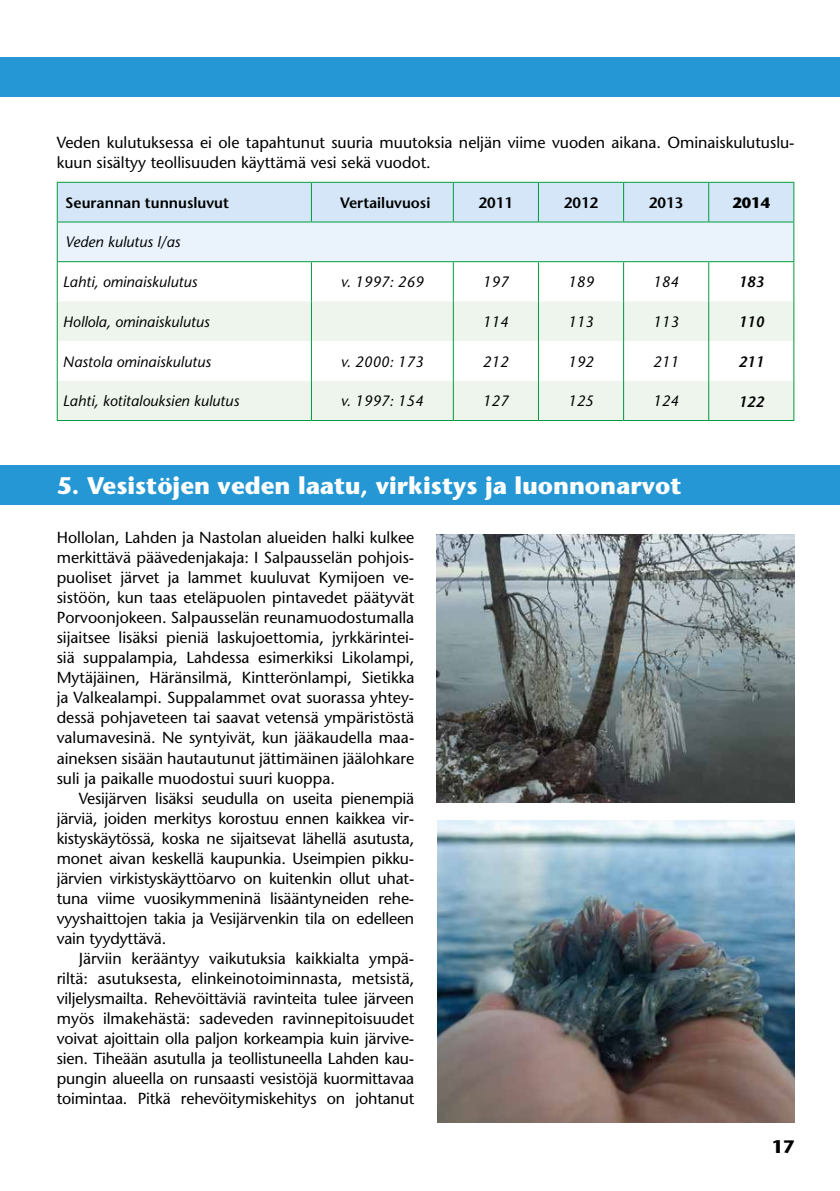
<style>
.page{position:relative;width:840px;height:1191px;background:#fff}
.page>*{position:absolute;margin:0;border:0;box-sizing:border-box;transform-origin:0 0}
.t1{font:700 24px "Stone Sans";color:#fff}
.t2{font:700 18px "Stone Sans";color:#000}
.t3{font:16px/20px "Stone Sans";color:#000;text-align:justify}
.t4{font:italic 15px "Stone Sans";color:#000}
.t5{font:600 15px "Stone Sans";color:#000}
.t6{font:italic 600 15px "Stone Sans";color:#000}
.t7{font:700 15px "Stone Sans";color:#000}
</style>
<div class="page">
<div style="left:0;top:57px;width:839px;height:39px;background:#2497d4"></div>
<div style="left:0;top:465px;width:839px;height:40px;background:#2497d4"></div>
<img style="left:437px;top:820px;width:357px;height:303px">
<div style="left:58px;top:183px;width:734px;height:38px;background:#d4e6f7"></div>
<div style="left:57px;top:222px;width:736px;height:40px;background:#eaf3fc"></div>
<svg style="left:58px;top:301px;width:734px;height:119px;fill:#edf5ec"></svg>
<hr style="left:311px;top:183px;width:1px;height:38px;background:#009b3e">
<hr style="left:452px;top:183px;width:1px;height:38px;background:#009b3e">
<hr style="left:537px;top:183px;width:1px;height:38px;background:#009b3e">
<hr style="left:622px;top:183px;width:1px;height:38px;background:#009b3e">
<hr style="left:707px;top:183px;width:1px;height:38px;background:#009b3e">
<hr style="left:57px;top:262px;width:1px;height:39px;background:#009b3e">
<hr style="left:311px;top:262px;width:1px;height:39px;background:#009b3e">
<hr style="left:452px;top:262px;width:1px;height:39px;background:#009b3e">
<hr style="left:537px;top:262px;width:1px;height:39px;background:#009b3e">
<hr style="left:622px;top:262px;width:1px;height:39px;background:#009b3e">
<hr style="left:707px;top:262px;width:1px;height:39px;background:#009b3e">
<hr style="left:792px;top:262px;width:1px;height:39px;background:#009b3e">
<hr style="left:57px;top:301px;width:1px;height:40px;background:#009b3e">
<hr style="left:311px;top:301px;width:1px;height:40px;background:#009b3e">
<hr style="left:452px;top:301px;width:1px;height:40px;background:#009b3e">
<hr style="left:537px;top:301px;width:1px;height:40px;background:#009b3e">
<hr style="left:622px;top:301px;width:1px;height:40px;background:#009b3e">
<hr style="left:707px;top:301px;width:1px;height:40px;background:#009b3e">
<hr style="left:792px;top:301px;width:1px;height:40px;background:#009b3e">
<hr style="left:57px;top:341px;width:1px;height:40px;background:#009b3e">
<hr style="left:311px;top:341px;width:1px;height:40px;background:#009b3e">
<hr style="left:452px;top:341px;width:1px;height:40px;background:#009b3e">
<hr style="left:537px;top:341px;width:1px;height:40px;background:#009b3e">
<hr style="left:622px;top:341px;width:1px;height:40px;background:#009b3e">
<hr style="left:707px;top:341px;width:1px;height:40px;background:#009b3e">
<hr style="left:792px;top:341px;width:1px;height:40px;background:#009b3e">
<hr style="left:57px;top:381px;width:1px;height:39px;background:#009b3e">
<hr style="left:311px;top:381px;width:1px;height:39px;background:#009b3e">
<hr style="left:452px;top:381px;width:1px;height:39px;background:#009b3e">
<hr style="left:537px;top:381px;width:1px;height:39px;background:#009b3e">
<hr style="left:622px;top:381px;width:1px;height:39px;background:#009b3e">
<hr style="left:707px;top:381px;width:1px;height:39px;background:#009b3e">
<hr style="left:792px;top:381px;width:1px;height:39px;background:#009b3e">
<hr style="left:57px;top:420px;width:254px;height:1px;background:#009b3e">
<hr style="left:311px;top:420px;width:142px;height:1px;background:#009b3e">
<hr style="left:453px;top:420px;width:85px;height:1px;background:#009b3e">
<hr style="left:538px;top:420px;width:85px;height:1px;background:#009b3e">
<hr style="left:623px;top:420px;width:85px;height:1px;background:#009b3e">
<hr style="left:708px;top:420px;width:85px;height:1px;background:#009b3e">
<hr style="left:57px;top:182px;width:254px;height:1px;background:#009b3e">
<hr style="left:57px;top:183px;width:1px;height:38px;background:#009b3e">
<hr style="left:311px;top:182px;width:142px;height:1px;background:#009b3e">
<hr style="left:453px;top:182px;width:85px;height:1px;background:#009b3e">
<hr style="left:538px;top:182px;width:85px;height:1px;background:#009b3e">
<hr style="left:623px;top:182px;width:85px;height:1px;background:#009b3e">
<hr style="left:708px;top:182px;width:85px;height:1px;background:#009b3e">
<hr style="left:792px;top:183px;width:1px;height:38px;background:#009b3e">
<hr style="left:57px;top:221px;width:254px;height:1px;background:#009b3e">
<hr style="left:57px;top:222px;width:1px;height:39px;background:#009b3e">
<hr style="left:311px;top:221px;width:142px;height:1px;background:#009b3e">
<hr style="left:453px;top:221px;width:85px;height:1px;background:#009b3e">
<hr style="left:538px;top:221px;width:85px;height:1px;background:#009b3e">
<hr style="left:623px;top:221px;width:85px;height:1px;background:#009b3e">
<hr style="left:708px;top:221px;width:85px;height:1px;background:#009b3e">
<hr style="left:792px;top:222px;width:1px;height:39px;background:#009b3e">
<hr style="left:57px;top:261px;width:254px;height:1px;background:#009b3e">
<hr style="left:311px;top:261px;width:142px;height:1px;background:#009b3e">
<hr style="left:453px;top:261px;width:85px;height:1px;background:#009b3e">
<hr style="left:538px;top:261px;width:85px;height:1px;background:#009b3e">
<hr style="left:623px;top:261px;width:85px;height:1px;background:#009b3e">
<hr style="left:708px;top:261px;width:85px;height:1px;background:#009b3e">
<img style="left:436px;top:534px;width:358px;height:268px">
<p class="t3" style="left:57px;top:133px;width:739px">Veden kulutuksessa ei ole tapahtunut suuria muutoksia neljän viime vuoden aikana. Ominaiskulutuslu&shy;kuun sisältyy teollisuuden käyttämä vesi sekä vuodot.</p>
<p class="t5" style="left:65px;top:193px;width:165px">Seurannan tunnusluvut</p>
<p class="t5" style="left:340px;top:193px;width:92px">Vertailuvuosi</p>
<p class="t5" style="left:478px;top:193px;width:36px">2011</p>
<p class="t5" style="left:563px;top:193px;width:36px">2012</p>
<p class="t5" style="left:648px;top:193px;width:36px">2013</p>
<p class="t7" style="left:732px;top:194px;width:39px">2014</p>
<p class="t4" style="left:65px;top:233px;width:117px">Veden kulutus l/as</p>
<p class="t4" style="left:63px;top:273px;width:136px">Lahti, ominaiskulutus</p>
<p class="t4" style="left:341px;top:273px;width:84px">v. 1997: 269</p>
<p class="t4" style="left:482px;top:273px;width:27px">197</p>
<p class="t4" style="left:567px;top:273px;width:27px">189</p>
<p class="t4" style="left:652px;top:273px;width:27px">184</p>
<p class="t6" style="left:738px;top:273px;width:27px">183</p>
<p class="t4" style="left:63px;top:313px;width:148px">Hollola, ominaiskulutus</p>
<p class="t4" style="left:482px;top:313px;width:27px">114</p>
<p class="t4" style="left:567px;top:313px;width:27px">113</p>
<p class="t4" style="left:652px;top:313px;width:27px">113</p>
<p class="t6" style="left:738px;top:313px;width:27px">110</p>
<p class="t4" style="left:63px;top:352px;width:149px">Nastola ominaiskulutus</p>
<p class="t4" style="left:341px;top:352px;width:84px">v. 2000: 173</p>
<p class="t4" style="left:482px;top:352px;width:27px">212</p>
<p class="t4" style="left:567px;top:352px;width:27px">192</p>
<p class="t4" style="left:652px;top:352px;width:27px">211</p>
<p class="t6" style="left:738px;top:353px;width:27px">211</p>
<p class="t4" style="left:63px;top:392px;width:178px">Lahti, kotitalouksien kulutus</p>
<p class="t4" style="left:341px;top:392px;width:84px">v. 1997: 154</p>
<p class="t4" style="left:482px;top:392px;width:27px">127</p>
<p class="t4" style="left:567px;top:392px;width:27px">125</p>
<p class="t4" style="left:652px;top:392px;width:27px">124</p>
<p class="t6" style="left:738px;top:392px;width:27px">122</p>
<h1 class="t1" style="left:57px;top:471px;width:626px">5. Vesistöjen veden laatu, virkistys ja luonnonarvot</h1>
<p class="t3" style="left:57px;top:528px;width:359px">Hollolan, Lahden ja Nastolan alueiden halki kulkee merkittävä päävedenjakaja: I Salpausselän pohjois&shy;puoliset järvet ja lammet kuuluvat Kymijoen ve&shy;sistöön, kun taas eteläpuolen pintavedet päätyvät Porvoonjokeen. Salpausselän reunamuodostumalla sijaitsee lisäksi pieniä laskujoettomia, jyrkkärintei&shy;siä suppalampia, Lahdessa esimerkiksi Likolampi, Mytäjäinen, Häränsilmä, Kintterönlampi, Sietikka ja Valkealampi. Suppalammet ovat suorassa yhtey&shy;dessä pohjaveteen tai saavat vetensä ympäristöstä valumavesinä. Ne syntyivät, kun jääkaudella maa&shy;aineksen sisään hautautunut jättimäinen jäälohkare suli ja paikalle muodostui suuri kuoppa.</p>
<p class="t3" style="left:57px;top:788px;width:359px;text-indent:22px">Vesijärven lisäksi seudulla on useita pienempiä järviä, joiden merkitys korostuu ennen kaikkea vir&shy;kistyskäytössä, koska ne sijaitsevat lähellä asutusta, monet aivan keskellä kaupunkia. Useimpien pikku&shy;järvien virkistyskäyttöarvo on kuitenkin ollut uhat&shy;tuna viime vuosikymmeninä lisääntyneiden rehe&shy;vyyshaittojen takia ja Vesijärvenkin tila on edelleen vain tyydyttävä.</p>
<p class="t3" style="left:57px;top:948px;width:359px;text-indent:22px">Järviin kerääntyy vaikutuksia kaikkialta ympä&shy;riltä: asutuksesta, elinkeinotoiminnasta, metsistä, viljelysmailta. Rehevöittäviä ravinteita tulee järveen myös ilmakehästä: sadeveden ravinnepitoisuudet voivat ajoittain olla paljon korkeampia kuin järvive&shy;sien. Tiheään asutulla ja teollistuneella Lahden kau&shy;pungin alueella on runsaasti vesistöjä kuormittavaa toimintaa. Pitkä rehevöitymiskehitys on johtanut</p>
<p class="t2" style="left:771px;top:1136px;width:24px">17</p>
</div>
